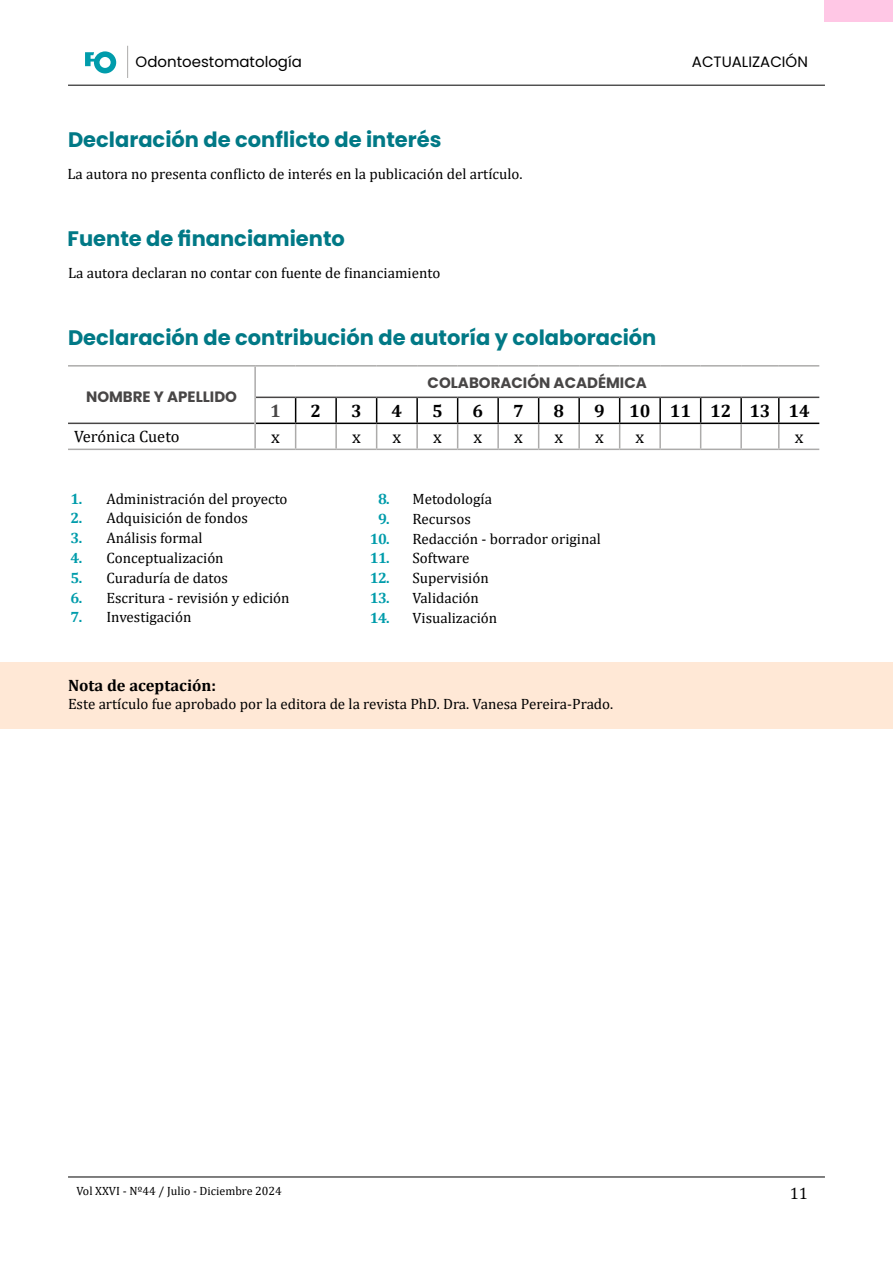
<style>
.page{position:relative;width:893px;height:1263px;background:#fff}
.page>*{position:absolute;margin:0;border:0;box-sizing:border-box;transform-origin:0 0}
.t1{font:700 21px "Poppins";color:#017986}
.t2{font:700 18px "Cambria";color:#000}
.t3{font:18px "Cambria";color:#000}
.t4{font:700 18px "Cambria";color:#484646}
.t5{font:700 16.5px "Cambria";color:#000}
.t6{font:16.5px "Cambria";color:#000}
.t7{font:15px/19.8px "Cambria";color:#000}
.t8{font:700 15px "Poppins";color:#484646}
.t9{font:700 15px/19.8px "Cambria";letter-spacing:-.04em;color:#009cab;text-align:justify}
.t10{font:15px "Poppins";color:#000}
.t11{font:12px "Cambria";color:#000}
</style>
<div class="page">
<hr style="left:68px;top:1176px;width:757px;height:1px;background:#000">
<hr style="left:68px;top:85px;width:757px;height:1px;background:#000">
<svg style="left:85px;top:51px;width:31px;height:22px"></svg>
<hr style="left:127px;top:46px;width:1px;height:32px;background:#acabaa">
<div style="left:0;top:662px;width:893px;height:67px;background:#ffe8d6"></div>
<hr style="left:335px;top:398px;width:2px;height:25px;background:#000">
<hr style="left:416px;top:398px;width:2px;height:25px;background:#000">
<hr style="left:497px;top:398px;width:2px;height:25px;background:#000">
<hr style="left:578px;top:398px;width:2px;height:25px;background:#000">
<hr style="left:659px;top:398px;width:2px;height:25px;background:#000">
<hr style="left:740px;top:398px;width:2px;height:25px;background:#000">
<hr style="left:256px;top:423px;width:40px;height:1px;background:#000">
<hr style="left:296px;top:423px;width:40px;height:1px;background:#000">
<hr style="left:336px;top:423px;width:41px;height:1px;background:#000">
<hr style="left:377px;top:423px;width:40px;height:1px;background:#000">
<hr style="left:417px;top:423px;width:41px;height:1px;background:#000">
<hr style="left:458px;top:423px;width:40px;height:1px;background:#000">
<hr style="left:498px;top:423px;width:41px;height:1px;background:#000">
<hr style="left:539px;top:423px;width:40px;height:1px;background:#000">
<hr style="left:579px;top:423px;width:41px;height:1px;background:#000">
<hr style="left:620px;top:423px;width:40px;height:1px;background:#000">
<hr style="left:660px;top:423px;width:41px;height:1px;background:#000">
<hr style="left:701px;top:423px;width:40px;height:1px;background:#000">
<hr style="left:741px;top:423px;width:38px;height:1px;background:#000">
<hr style="left:779px;top:423px;width:40px;height:1px;background:#000">
<svg style="left:295px;top:398px;width:1px;height:51px"></svg>
<hr style="left:335px;top:424px;width:2px;height:25px;background:#acabaa">
<svg style="left:376px;top:398px;width:1px;height:51px"></svg>
<hr style="left:416px;top:424px;width:2px;height:25px;background:#acabaa">
<svg style="left:457px;top:398px;width:1px;height:51px"></svg>
<hr style="left:497px;top:424px;width:2px;height:25px;background:#acabaa">
<svg style="left:538px;top:398px;width:1px;height:51px"></svg>
<hr style="left:578px;top:424px;width:2px;height:25px;background:#acabaa">
<svg style="left:619px;top:398px;width:1px;height:51px"></svg>
<hr style="left:659px;top:424px;width:2px;height:25px;background:#acabaa">
<svg style="left:700px;top:398px;width:1px;height:51px"></svg>
<hr style="left:740px;top:424px;width:2px;height:25px;background:#acabaa">
<svg style="left:778px;top:398px;width:1px;height:51px"></svg>
<hr style="left:68px;top:449px;width:187px;height:1px;background:#acabaa">
<hr style="left:255px;top:449px;width:41px;height:1px;background:#acabaa">
<hr style="left:296px;top:449px;width:40px;height:1px;background:#acabaa">
<hr style="left:336px;top:449px;width:41px;height:1px;background:#acabaa">
<hr style="left:377px;top:449px;width:40px;height:1px;background:#acabaa">
<hr style="left:417px;top:449px;width:41px;height:1px;background:#acabaa">
<hr style="left:458px;top:449px;width:40px;height:1px;background:#acabaa">
<hr style="left:498px;top:449px;width:41px;height:1px;background:#acabaa">
<hr style="left:539px;top:449px;width:40px;height:1px;background:#acabaa">
<hr style="left:579px;top:449px;width:41px;height:1px;background:#acabaa">
<hr style="left:620px;top:449px;width:40px;height:1px;background:#acabaa">
<hr style="left:660px;top:449px;width:41px;height:1px;background:#acabaa">
<hr style="left:701px;top:449px;width:40px;height:1px;background:#acabaa">
<hr style="left:741px;top:449px;width:38px;height:1px;background:#acabaa">
<hr style="left:779px;top:449px;width:40px;height:1px;background:#acabaa">
<hr style="left:68px;top:423px;width:186px;height:1px;background:#484646">
<hr style="left:256px;top:397px;width:40px;height:1px;background:#484646">
<hr style="left:296px;top:397px;width:40px;height:1px;background:#484646">
<hr style="left:336px;top:397px;width:41px;height:1px;background:#484646">
<hr style="left:377px;top:397px;width:40px;height:1px;background:#484646">
<hr style="left:417px;top:397px;width:41px;height:1px;background:#484646">
<hr style="left:458px;top:397px;width:40px;height:1px;background:#484646">
<hr style="left:498px;top:397px;width:41px;height:1px;background:#484646">
<hr style="left:539px;top:397px;width:40px;height:1px;background:#484646">
<hr style="left:579px;top:397px;width:41px;height:1px;background:#484646">
<hr style="left:620px;top:397px;width:40px;height:1px;background:#484646">
<hr style="left:660px;top:397px;width:41px;height:1px;background:#484646">
<hr style="left:701px;top:397px;width:40px;height:1px;background:#484646">
<hr style="left:741px;top:397px;width:38px;height:1px;background:#484646">
<hr style="left:779px;top:397px;width:40px;height:1px;background:#484646">
<hr style="left:68px;top:365px;width:187px;height:2px;background:#acabaa">
<hr style="left:255px;top:365px;width:41px;height:2px;background:#acabaa">
<hr style="left:296px;top:365px;width:40px;height:2px;background:#acabaa">
<hr style="left:336px;top:365px;width:41px;height:2px;background:#acabaa">
<hr style="left:377px;top:365px;width:40px;height:2px;background:#acabaa">
<hr style="left:417px;top:365px;width:41px;height:2px;background:#acabaa">
<hr style="left:458px;top:365px;width:40px;height:2px;background:#acabaa">
<hr style="left:498px;top:365px;width:41px;height:2px;background:#acabaa">
<hr style="left:539px;top:365px;width:40px;height:2px;background:#acabaa">
<hr style="left:579px;top:365px;width:41px;height:2px;background:#acabaa">
<hr style="left:620px;top:365px;width:40px;height:2px;background:#acabaa">
<hr style="left:660px;top:365px;width:41px;height:2px;background:#acabaa">
<hr style="left:701px;top:365px;width:40px;height:2px;background:#acabaa">
<hr style="left:741px;top:365px;width:38px;height:2px;background:#acabaa">
<hr style="left:779px;top:365px;width:40px;height:2px;background:#acabaa">
<hr style="left:254px;top:367px;width:2px;height:30px;background:#acabaa">
<hr style="left:254px;top:397px;width:2px;height:26px;background:#acabaa">
<hr style="left:254px;top:423px;width:2px;height:26px;background:#acabaa">
<div style="left:825px;top:0;width:68px;height:21px;background:#ffc7e5"></div>
<p class="t10" style="left:136px;top:53px;width:168px">Odontoestomatología</p>
<p class="t10" style="left:692px;top:53px;width:118px">actualización</p>
<h1 class="t1" style="left:68px;top:128px;width:375px">Declaración de conflicto de interés</h1>
<p class="t7" style="left:67px;top:164px;width:457px">La autora no presenta conflicto de interés en la publicación del artículo.</p>
<h1 class="t1" style="left:68px;top:227px;width:279px">Fuente de financiamiento</h1>
<p class="t7" style="left:68px;top:263px;width:374px">La autora declaran no contar con fuente de financiamiento</p>
<h1 class="t1" style="left:68px;top:326px;width:590px">Declaración de contribución de autoría y colaboración</h1>
<p class="t8" style="left:86px;top:388px;width:153px">Nombre y Apellido</p>
<p class="t8" style="left:428px;top:374px;width:221px">Colaboración académica</p>
<p class="t4" style="left:270px;top:398px;width:12px">1</p>
<p class="t2" style="left:311px;top:398px;width:12px">2</p>
<p class="t2" style="left:351px;top:398px;width:12px">3</p>
<p class="t2" style="left:392px;top:398px;width:12px">4</p>
<p class="t2" style="left:432px;top:398px;width:12px">5</p>
<p class="t2" style="left:473px;top:398px;width:12px">6</p>
<p class="t2" style="left:513px;top:398px;width:12px">7</p>
<p class="t2" style="left:554px;top:398px;width:12px">8</p>
<p class="t2" style="left:594px;top:398px;width:12px">9</p>
<p class="t2" style="left:629px;top:398px;width:182px">10 11 12 13 14</p>
<p class="t6" style="left:74px;top:427px;width:107px">Verónica Cueto</p>
<p class="t3" style="left:271px;top:427px;width:10px">x</p>
<p class="t3" style="left:352px;top:427px;width:10px">x</p>
<p class="t3" style="left:393px;top:427px;width:10px">x</p>
<p class="t3" style="left:433px;top:427px;width:10px">x</p>
<p class="t3" style="left:474px;top:427px;width:10px">x</p>
<p class="t3" style="left:514px;top:427px;width:10px">x</p>
<p class="t3" style="left:555px;top:427px;width:10px">x</p>
<p class="t3" style="left:595px;top:427px;width:10px">x</p>
<p class="t3" style="left:636px;top:427px;width:10px">x</p>
<p class="t3" style="left:795px;top:427px;width:10px">x</p>
<p class="t7" style="left:106px;top:488px;width:185px">Administración del proyecto<br>Adquisición de fondos<br>Análisis formal<br>Conceptualización<br>Curaduría de datos<br>Escritura - revisión y edición<br>Investigación</p>
<p class="t9" style="left:70px;top:488px;width:13px">1.<br>2.<br>3.<br>4.<br>5.<br>6.<br>7.</p>
<p class="t9" style="left:370px;top:488px;width:22px;text-align:center">8.<br>9.<br>10.<br>11.<br>12.<br>13.<br>14.</p>
<p class="t7" style="left:412px;top:489px;width:190px">Metodología<br>Recursos<br>Redacción - borrador original<br>Software<br>Supervisión<br>Validación<br>Visualización</p>
<p class="t5" style="left:68px;top:674px;width:150px">Nota de aceptación:</p>
<p class="t7" style="left:68px;top:694px;width:547px">Este artículo fue aprobado por la editora de la revista PhD. Dra. Vanesa Pereira-Prado.</p>
<p class="t11" style="left:77px;top:1184px;width:207px">Vol XXVI - Nº44 / Julio - Diciembre 2024</p>
<p class="t6" style="left:790px;top:1184px;width:20px">11</p>
</div>
